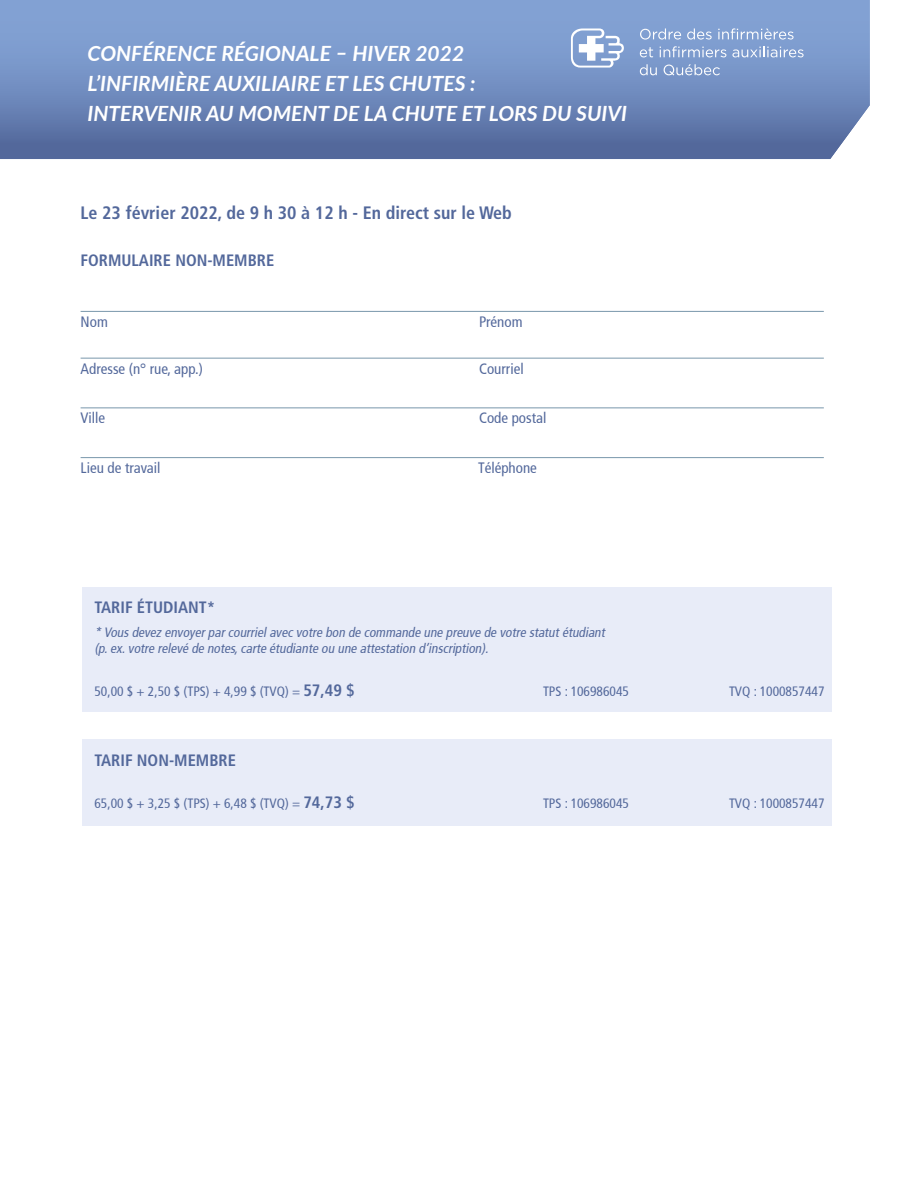
<style>
.page{position:relative;width:918px;height:1188px;background:#fff}
.page>*{position:absolute;margin:0;border:0;box-sizing:border-box;transform-origin:0 0}
.t1{font:italic 700 21px/30px "Lato";color:#fff}
.t2{font:700 condensed 18px "Frutiger LT Std";color:#53689b}
.t3{font:700 condensed 16.5px "Frutiger LT Std";color:#53689b}
.t4{font:condensed 15px "Frutiger";color:#53689b}
.t5{font:italic condensed 13.5px/16.5px "Frutiger";color:#53689b}
.t6{font:condensed 13.5px "Frutiger";color:#53689b}
.s1{font-family:"Frutiger LT Std";font-weight:700;font-size:16.5px}
</style>
<div class="page">
<svg style="left:0;top:0;width:870px;height:159px;background:#708cbe"></svg>
<svg style="left:640px;top:28px;width:41px;height:12px"></svg>
<svg style="left:687px;top:28px;width:25px;height:12px"></svg>
<svg style="left:718px;top:28px;width:76px;height:12px"></svg>
<svg style="left:640px;top:47px;width:13px;height:10px"></svg>
<svg style="left:660px;top:46px;width:66px;height:11px"></svg>
<svg style="left:732px;top:46px;width:72px;height:11px"></svg>
<svg style="left:640px;top:64px;width:17px;height:11px"></svg>
<svg style="left:664px;top:64px;width:56px;height:11px"></svg>
<svg style="left:571px;top:29px;width:53px;height:39px"></svg>
<hr style="left:81px;top:311px;width:743px;height:1px;background:#7997ab">
<hr style="left:81px;top:358px;width:743px;height:1px;background:#7997ab">
<hr style="left:81px;top:408px;width:743px;height:1px;background:#7997ab">
<hr style="left:81px;top:457px;width:743px;height:1px;background:#7997ab">
<div style="left:82px;top:739px;width:750px;height:86px;background:#e8ecf8"></div>
<div style="left:82px;top:588px;width:750px;height:124px;background:#e8ecf8"></div>
<h1 class="t1" style="left:88px;top:37px;width:541px">CONFÉRENCE RÉGIONALE – HIVER 2022<br>L’INFIRMIÈRE AUXILIAIRE ET LES CHUTES :<br>INTERVENIR AU MOMENT DE LA CHUTE ET LORS DU SUIVI</h1>
<h2 class="t2" style="left:81px;top:202px;width:433px">Le 23 février 2022, de 9 h 30 à 12 h - En direct sur le Web</h2>
<p class="t3" style="left:81px;top:251px;width:195px">FORMULAIRE NON-MEMBRE</p>
<p class="t4" style="left:81px;top:313px;width:29px">Nom</p>
<p class="t4" style="left:479px;top:313px;width:45px">Prénom</p>
<p class="t4" style="left:81px;top:360px;width:124px">Adresse (n° rue, app.)</p>
<p class="t4" style="left:479px;top:360px;width:46px">Courriel</p>
<p class="t4" style="left:81px;top:409px;width:26px">Ville</p>
<p class="t4" style="left:479px;top:409px;width:69px">Code postal</p>
<p class="t4" style="left:81px;top:459px;width:81px">Lieu de travail</p>
<p class="t4" style="left:478px;top:459px;width:60px">Téléphone</p>
<p class="t3" style="left:94px;top:598px;width:122px">TARIF ÉTUDIANT*</p>
<p class="t5" style="left:94px;top:624px;width:515px">* Vousdevez envoyerparcourrielavec votre bon de commande une preuve de votre statutétudiant (p.ex.votre relevé de notes,carte étudiante ou une attestation d’inscription).</p>
<p class="t6" style="left:95px;top:683px;width:262px">50,00 $ + 2,50 $ (TPS) + 4,99 $ (TVQ) = <span class="s1">57,49 $</span></p>
<p class="t6" style="left:543px;top:683px;width:88px">TPS : 106986045</p>
<p class="t6" style="left:729px;top:683px;width:97px">TVQ : 1000857447</p>
<p class="t3" style="left:94px;top:750px;width:143px">TARIF NON-MEMBRE</p>
<p class="t6" style="left:95px;top:796px;width:262px">65,00 $ + 3,25 $ (TPS) + 6,48 $ (TVQ) = <span class="s1">74,73 $</span></p>
<p class="t6" style="left:543px;top:796px;width:88px">TPS : 106986045</p>
<p class="t6" style="left:729px;top:796px;width:97px">TVQ : 1000857447</p>
</div>
